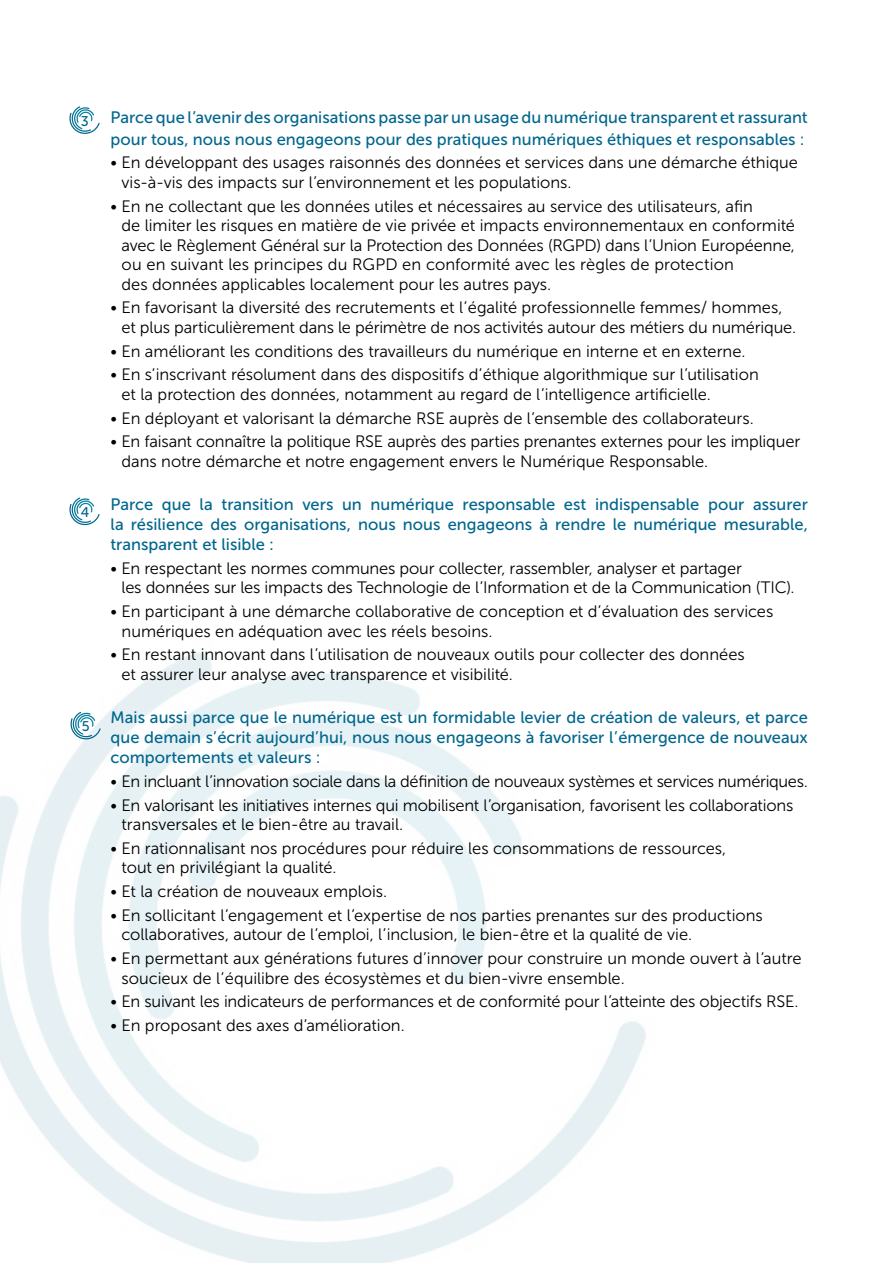
<style>
.page{position:relative;width:893px;height:1263px;background:#fff}
.page>*{position:absolute;margin:0;border:0;box-sizing:border-box;transform-origin:0 0}
.t1{font:16.5px/19.5px "Museo Sans 300";letter-spacing:-.005em;color:#000}
.t2{font:16.5px/19.8px "Museo Sans 500";color:#00668d;text-align:justify}
.t3{font:14.1px "Museo Sans 500";color:#00668d}
</style>
<div class="page">
<img style="left:0;top:653px;width:646px;height:610px">
<svg style="left:69px;top:106px;width:31px;height:28px"></svg>
<svg style="left:69px;top:497px;width:31px;height:29px"></svg>
<svg style="left:69px;top:711px;width:32px;height:30px"></svg>
<p class="t3" style="left:81px;top:113px;width:9px">3</p>
<p class="t3" style="left:81px;top:504px;width:10px">4</p>
<p class="t3" style="left:82px;top:719px;width:9px">5</p>
<p class="t2" style="left:111px;top:106px;width:699px;line-height:21.6px">Parce que l’avenir des organisations passe par un usage du numérique transparent et rassurant pour tous, nous nous engageons pour des pratiques numériques éthiques et responsables :</p>
<p class="t1" style="left:122px;top:153px;width:678px;text-indent:-11px">• En développant des usages raisonnés des données et services dans une démarche éthique vis-à-vis des impacts sur l’environnement et les populations.</p>
<p class="t1" style="left:122px;top:196px;width:675px;text-indent:-11px">• En ne collectant que les données utiles et nécessaires au service des utilisateurs, afin<br>de limiter les risques en matière de vie privée et impacts environnementaux en conformité avec le Règlement Général sur la Protection des Données (RGPD) dans l’Union Européenne, ou en suivant les principes du RGPD en conformité avec les règles de protection<br>des données applicables localement pour les autres pays.</p>
<p class="t1" style="left:122px;top:298px;width:676px;text-indent:-11px">• En favorisant la diversité des recrutements et l’égalité professionnelle femmes/ hommes, et plus particulièrement dans le périmètre de nos activités autour des métiers du numérique.</p>
<p class="t1" style="left:111px;top:341px;width:636px">• En améliorant les conditions des travailleurs du numérique en interne et en externe.</p>
<p class="t1" style="left:122px;top:365px;width:639px;text-indent:-11px">• En s’inscrivant résolument dans des dispositifs d’éthique algorithmique sur l’utilisation et la protection des données, notamment au regard de l’intelligence artificielle.</p>
<p class="t1" style="left:111px;top:408px;width:645px">• En déployant et valorisant la démarche RSE auprès de l’ensemble des collaborateurs.</p>
<p class="t1" style="left:122px;top:432px;width:680px;text-indent:-11px">• En faisant connaître la politique RSE auprès des parties prenantes externes pour les impliquer dans notre démarche et notre engagement envers le Numérique Responsable.</p>
<p class="t2" style="left:111px;top:495px;width:699px">Parce que la transition vers un numérique responsable est indispensable pour assurer la résilience des organisations, nous nous engageons à rendre le numérique mesurable, transparent et lisible :</p>
<p class="t1" style="left:122px;top:558px;width:674px;text-indent:-11px">• En respectant les normes communes pour collecter, rassembler, analyser et partager<br>les données sur les impacts des Technologie de l’Information et de la Communication (TIC).</p>
<p class="t1" style="left:122px;top:602px;width:653px;text-indent:-11px">• En participant à une démarche collaborative de conception et d’évaluation des services numériques en adéquation avec les réels besoins.</p>
<p class="t1" style="left:122px;top:645px;width:625px;text-indent:-11px">• En restant innovant dans l’utilisation de nouveaux outils pour collecter des données et assurer leur analyse avec transparence et visibilité.</p>
<p class="t2" style="left:111px;top:708px;width:699px">Mais aussi parce que le numérique est un formidable levier de création de valeurs, et parce que demain s’écrit aujourd’hui, nous nous engageons à favoriser l’émergence de nouveaux comportements et valeurs :</p>
<p class="t1" style="left:111px;top:771px;width:699px">• En incluant l’innovation sociale dans la définition de nouveaux systèmes et services numériques.</p>
<p class="t1" style="left:122px;top:795px;width:673px;text-indent:-11px">• En valorisant les initiatives internes qui mobilisent l’organisation, favorisent les collaborations transversales et le bien-être au travail.</p>
<p class="t1" style="left:122px;top:838px;width:606px;text-indent:-11px">• En rationnalisant nos procédures pour réduire les consommations de ressources, tout en privilégiant la qualité.</p>
<p class="t1" style="left:111px;top:882px;width:278px">• Et la création de nouveaux emplois.</p>
<p class="t1" style="left:122px;top:905px;width:643px;text-indent:-11px">• En sollicitant l’engagement et l’expertise de nos parties prenantes sur des productions collaboratives, autour de l’emploi, l’inclusion, le bien-être et la qualité de vie.</p>
<p class="t1" style="left:122px;top:949px;width:681px;text-indent:-11px">• En permettant aux générations futures d’innover pour construire un monde ouvert à l’autre soucieux de l’équilibre des écosystèmes et du bien-vivre ensemble.</p>
<p class="t1" style="left:111px;top:992px;width:689px">• En suivant les indicateurs de performances et de conformité pour l’atteinte des objectifs RSE.</p>
<p class="t1" style="left:111px;top:1016px;width:296px">• En proposant des axes d’amélioration.</p>
</div>
